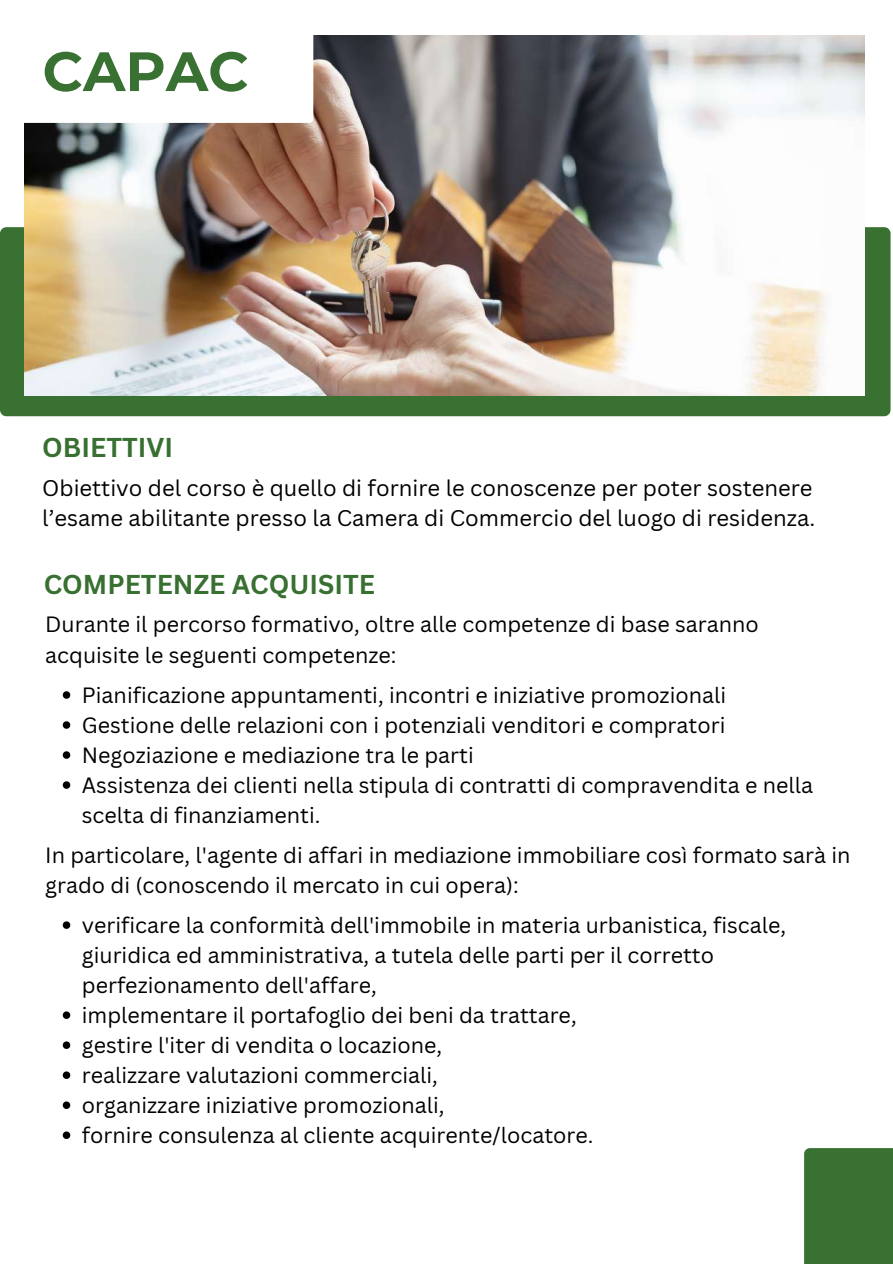
<style>
.page{position:relative;width:893px;height:1264px;background:#fff}
.page>*{position:absolute;margin:0;border:0;box-sizing:border-box;transform-origin:0 0}
.t1{font:700 55.2px "Montserrat";color:#397132}
.t2{font:700 26.55px "Canva Sans";color:#387031}
.t3{font:22.05px/30.3px "Canva Sans";color:#000}
.t4{font:21.45px/30px "Canva Sans";color:#000}
</style>
<div class="page">
<div style="left:0;top:227px;width:890px;height:189px;background:#397132;border-radius:6px"></div>
<img style="left:25px;top:35px;width:839px;height:360px">
<svg style="left:24px;top:35px;width:289px;height:88px"></svg>
<div style="left:804px;top:1148px;width:88px;height:115px;background:#397132"></div>
<svg style="left:63px;top:691px;width:7px;height:7px"></svg>
<svg style="left:63px;top:721px;width:7px;height:7px"></svg>
<svg style="left:63px;top:751px;width:7px;height:7px"></svg>
<svg style="left:63px;top:781px;width:7px;height:7px"></svg>
<svg style="left:63px;top:921px;width:7px;height:7px"></svg>
<svg style="left:63px;top:1011px;width:7px;height:7px"></svg>
<svg style="left:63px;top:1041px;width:7px;height:7px"></svg>
<svg style="left:63px;top:1071px;width:7px;height:7px"></svg>
<svg style="left:63px;top:1101px;width:7px;height:7px"></svg>
<svg style="left:63px;top:1131px;width:7px;height:7px"></svg>
<h1 class="t1" style="left:42px;top:38px;width:208px">CAPAC</h1>
<p class="t2" style="left:42px;top:428px;width:132px">OBIETTIVI</p>
<p class="t3" style="left:42px;top:472px;width:774px">Obiettivo del corso è quello di fornire le conoscenze per poter sostenere l’esame abilitante presso la Camera di Commercio del luogo di residenza.</p>
<p class="t2" style="left:44px;top:565px;width:333px">COMPETENZE ACQUISITE</p>
<p class="t4" style="left:45px;top:609px;width:715px">Durante il percorso formativo, oltre alle competenze di base saranno acquisite le seguenti competenze:</p>
<p class="t4" style="left:82px;top:679px;width:732px">Pianificazione appuntamenti, incontri e iniziative promozionali Gestione delle relazioni con i potenziali venditori e compratori Negoziazione e mediazione tra le parti<br>Assistenza dei clienti nella stipula di contratti di compravendita e nella scelta di finanziamenti.</p>
<p class="t4" style="left:45px;top:839px;width:806px">In particolare, l'agente di affari in mediazione immobiliare così formato sarà in grado di (conoscendo il mercato in cui opera):</p>
<p class="t4" style="left:82px;top:909px;width:705px">verificare la conformità dell'immobile in materia urbanistica, fiscale, giuridica ed amministrativa, a tutela delle parti per il corretto perfezionamento dell'affare,<br>implementare il portafoglio dei beni da trattare,<br>gestire l'iter di vendita o locazione,<br>realizzare valutazioni commerciali,<br>organizzare iniziative promozionali,<br>fornire consulenza al cliente acquirente/locatore.</p>
</div>
